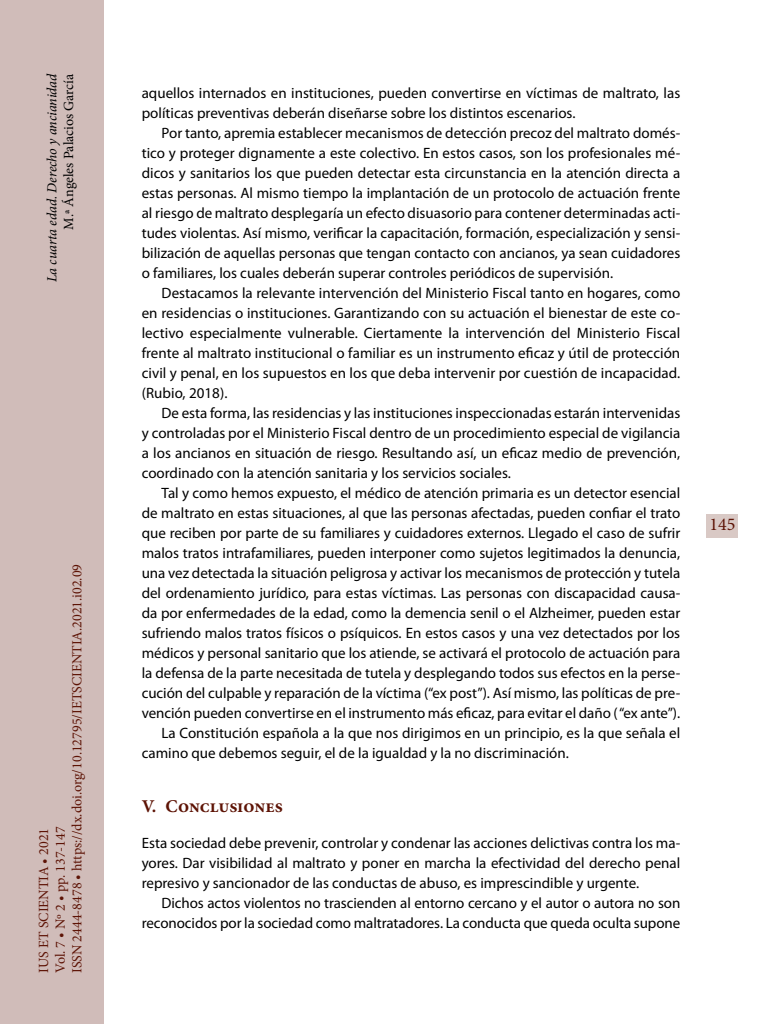
<style>
.page{position:relative;width:768px;height:1024px;background:#fff}
.page>*{position:absolute;margin:0;border:0;box-sizing:border-box;transform-origin:0 0}
._40_Enunciado{font:700 18px "Minion Pro";color:#5d1305}
.t1{font:18px "Minion Pro";color:#5d1305}
._00_bsc{font:15px/20px "Myriad Pro";color:#000;text-align:justify}
._00_bsc_Sin{font:15px/20px "Myriad Pro";color:#000}
.t2{font:14px/16.8px "Minion Pro";color:#5d1305}
.t3{font:italic 14px "Minion Pro";letter-spacing:-.005em;color:#000}
.t4{font:14px "Minion Pro";color:#000}
</style>
<div class="page">
<div style="left:0;top:0;width:103px;height:1024px;background:#d0bcb9"></div>
<div style="left:707px;top:514px;width:31px;height:24px;background:#d9c9c5"></div>
<p class="t3" style="left:42px;top:282px;width:210px;rotate:-90deg">La cuarta edad. Derecho y ancianidad</p>
<p class="t4" style="left:59px;top:230px;width:157px;rotate:-90deg">M.ª Ángeles Palacios García</p>
<p class="t2" style="left:35px;top:973px;width:411px;rotate:-90deg">IUS ET SCIENTIA • 2021<br>Vol. 7 • Nº 2 • pp. 137-147<br>ISSN 2444-8478 • https://dx.doi.org/10.12795/IETSCIENTIA.2021.i02.09</p>
<p class="_00_bsc_Sin" style="left:142px;top:83px;width:540px">aquellos internados en instituciones, pueden convertirse en víctimas de maltrato, las políticas preventivas deberán diseñarse sobre los distintos escenarios.</p>
<p class="_00_bsc" style="left:142px;top:123px;width:540px;text-indent:20px">Por tanto, apremia establecer mecanismos de detección precoz del maltrato domés&shy;tico y proteger dignamente a este colectivo. En estos casos, son los profesionales mé&shy;dicos y sanitarios los que pueden detectar esta circunstancia en la atención directa a estas personas. Al mismo tiempo la implantación de un protocolo de actuación frente al riesgo de maltrato desplegaría un efecto disuasorio para contener determinadas acti&shy;tudes violentas. Así mismo, verificar la capacitación, formación, especialización y sensi&shy;bilización de aquellas personas que tengan contacto con ancianos, ya sean cuidadores o familiares, los cuales deberán superar controles periódicos de supervisión.</p>
<p class="_00_bsc" style="left:142px;top:283px;width:540px;text-indent:20px">Destacamos la relevante intervención del Ministerio Fiscal tanto en hogares, como en residencias o instituciones. Garantizando con su actuación el bienestar de este co&shy;lectivo especialmente vulnerable. Ciertamente la intervención del Ministerio Fiscal frente al maltrato institucional o familiar es un instrumento eficaz y útil de protección civil y penal, en los supuestos en los que deba intervenir por cuestión de incapacidad. (Rubio, 2018).</p>
<p class="_00_bsc" style="left:142px;top:403px;width:540px;text-indent:20px">De esta forma, las residencias y las instituciones inspeccionadas estarán intervenidas y controladas por el Ministerio Fiscal dentro de un procedimiento especial de vigilancia a los ancianos en situación de riesgo. Resultando así, un eficaz medio de prevención, coordinado con la atención sanitaria y los servicios sociales.</p>
<p class="_00_bsc" style="left:142px;top:483px;width:540px;text-indent:20px">Tal y como hemos expuesto, el médico de atención primaria es un detector esencial de maltrato en estas situaciones, al que las personas afectadas, pueden confiar el trato que reciben por parte de su familiares y cuidadores externos. Llegado el caso de sufrir malos tratos intrafamiliares, pueden interponer como sujetos legitimados la denuncia, una vez detectada la situación peligrosa y activar los mecanismos de protección y tutela del ordenamiento jurídico, para estas víctimas. Las personas con discapacidad causa&shy;da por enfermedades de la edad, como la demencia senil o el Alzheimer, pueden estar sufriendo malos tratos físicos o psíquicos. En estos casos y una vez detectados por los médicos y personal sanitario que los atiende, se activará el protocolo de actuación para la defensa de la parte necesitada de tutela y desplegando todos sus efectos en la perse&shy;cución del culpable y reparación de la víctima (“ex post”). Así mismo, las políticas de pre&shy;vención pueden convertirse en el instrumento más eficaz, para evitar el daño ( “ex ante”).</p>
<p class="_00_bsc" style="left:142px;top:723px;width:540px;text-indent:20px">La Constitución española a la que nos dirigimos en un principio, es la que señala el camino que debemos seguir, el de la igualdad y la no discriminación.</p>
<p class="_40_Enunciado" style="left:142px;top:793px;width:143px">V. Conclusiones</p>
<p class="_00_bsc_Sin" style="left:142px;top:832px;width:540px;text-align:justify">Esta sociedad debe prevenir, controlar y condenar las acciones delictivas contra los ma&shy;yores. Dar visibilidad al maltrato y poner en marcha la efectividad del derecho penal represivo y sancionador de las conductas de abuso, es imprescindible y urgente.</p>
<p class="_00_bsc" style="left:142px;top:892px;width:540px;text-align:right">Dichos actos violentos no trascienden al entorno cercano y el autor o autora no son reconocidos por la sociedad como maltratadores. La conducta que queda oculta supone</p>
<p class="t1" style="left:709px;top:512px;width:27px">145</p>
</div>
